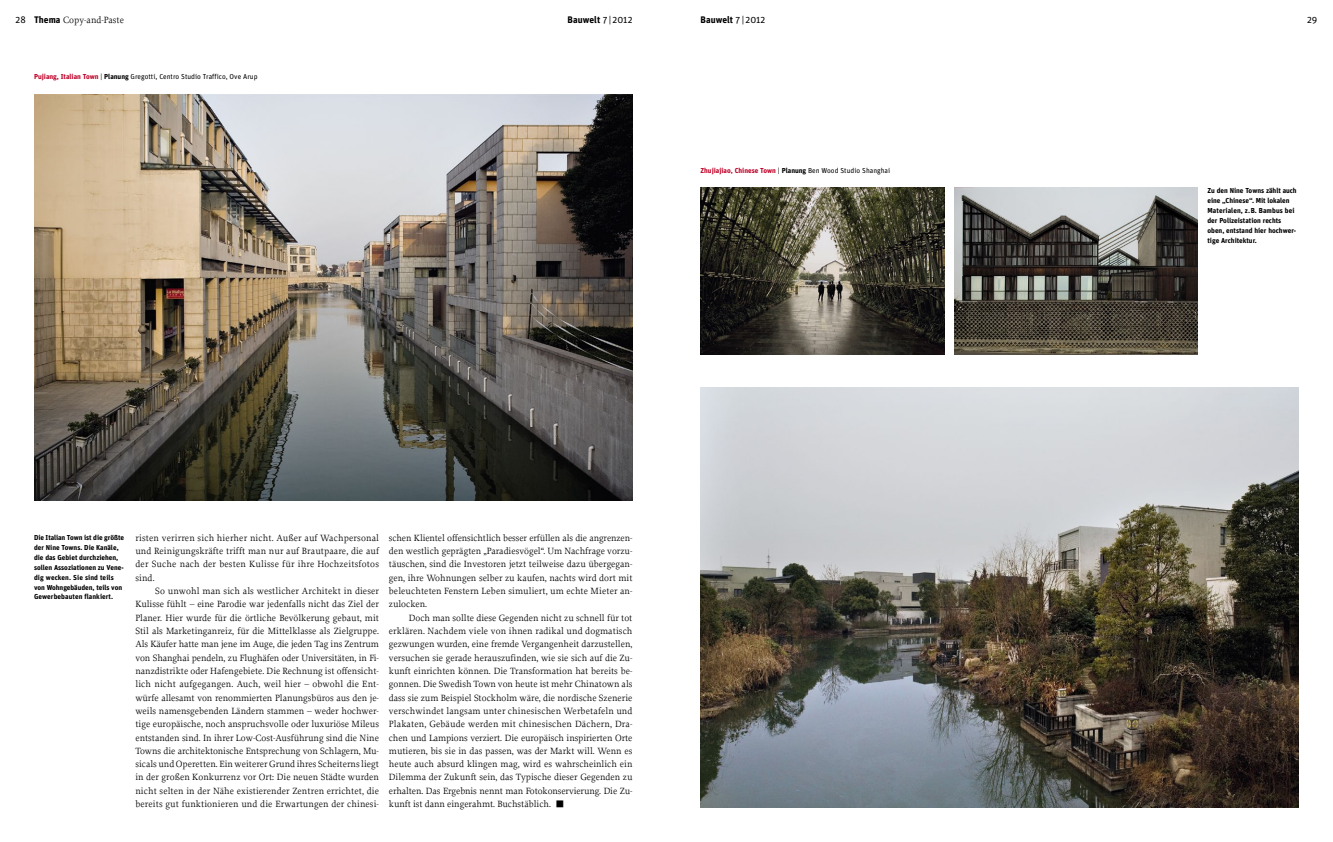
<style>
.page{position:relative;width:1333px;height:842px;background:#fff}
.page>*{position:absolute;margin:0;border:0;box-sizing:border-box;transform-origin:0 0}
.S_Fließtext_Einzug{font:9.5px/13.3px "Proforma";letter-spacing:.01em;color:#000;text-align:justify}
.S_Fließtext{font:9.5px/13.3px "Proforma";letter-spacing:.02em;color:#000;text-align:justify}
.t1{font:700 9.5px "Unit Pro";letter-spacing:.005em;color:#000}
.t2{font:9.5px "Unit Pro";color:#000}
.S_Fließtext_Einzug-2{font:9.4px "Proforma";letter-spacing:-.01em;color:#000}
.A_Bildunterschrift{font:700 7.2px/9.9px "Unit Pro";color:#000}
.S_Mitarbeiter_Namen{font:7.2px "Unit Pro";color:#000}
.S_Mitarbeiter_Namen-2{font:700 7.2px "Unit Pro";color:#be0027}
.s1{font-family:"Unit Pro"}
.s2{font-family:"Unit Pro";font-weight:700}
.s3{font-weight:400}
.s4{font-weight:700;color:#be0027}
.s5{font-weight:700}
.s6{font-weight:400;color:#000}
.s7{color:#000}
.s8{font-family:"Unit Pro";font-size:19px}
</style>
<div class="page">
<img style="left:700px;top:388px;width:598px;height:419px">
<img style="left:700px;top:188px;width:244px;height:166px">
<img style="left:954px;top:188px;width:243px;height:166px">
<img style="left:34px;top:95px;width:598px;height:406px">
<p class="S_Fließtext_Einzug" style="left:16px;top:13px;width:110px"><span class="s1">28</span> <span class="s2">Thema</span> Copy-and-Paste</p>
<p class="t1" style="left:567px;top:13px;width:66px">Bauwelt <span class="s3">7 | 2012</span></p>
<p class="t1" style="left:700px;top:13px;width:66px">Bauwelt <span class="s3">7 | 2012</span></p>
<p class="t2" style="left:1306px;top:13px;width:12px">29</p>
<p class="S_Mitarbeiter_Namen" style="left:34px;top:72px;width:225px"><span class="s4">Pujiang, Italian Town</span> | <span class="s5">Planung</span> Gregotti, Centro Studio Traffico, Ove Arup</p>
<p class="S_Mitarbeiter_Namen-2" style="left:700px;top:165px;width:191px">Zhujiajiao, Chinese Town <span class="s6">|</span> <span class="s7">Planung</span> <span class="s6">Ben Wood Studio Shanghai</span></p>
<p class="A_Bildunterschrift" style="left:34px;top:532px;width:91px">Die Italian Town ist die größte der Nine Towns. Die Kanäle, die das Gebiet durchziehen, sollen Assoziationen zu Vene&shy;dig wecken. Sie sind teils von Wohngebäuden, teils von<br>Gewerbebauten flankiert.</p>
<p class="S_Fließtext" style="left:135px;top:531px;width:245px">risten verirren sich hierher nicht. Außer auf Wachpersonal und Reinigungskräfte trifft man nur auf Brautpaare, die auf der Suche nach der besten Kulisse für ihre Hochzeitsfotos sind.</p>
<p class="S_Fließtext_Einzug" style="left:135px;top:584px;width:245px;text-indent:20px">So unwohl man sich als westlicher Architekt in dieser Kulisse fühlt – eine Parodie war jedenfalls nicht das Ziel der Planer. Hier wurde für die örtliche Bevölkerung gebaut, mit Stil als Marketinganreiz, für die Mittelklasse als Zielgruppe.<br>Als Käufer hatte man jene im Auge, die jeden Tag ins Zentrum von Shanghai pendeln, zu Flughäfen oder Universitäten, in Fi&shy;nanzdistrikte oder Hafengebiete. Die Rechnung ist offensicht&shy;lich nicht aufgegangen. Auch, weil hier – obwohl die Ent&shy;würfe allesamt von renommierten Planungsbüros aus den je&shy;weils namensgebenden Ländern stammen – weder hochwer&shy;tige europäische, noch anspruchsvolle oder luxuriöse Mileus entstanden sind. In ihrer Low-Cost-Ausführung sind die Nine Towns die architektonische Entsprechung von Schlagern, Mu&shy;sicals und Operetten. Ein weiterer Grund ihres Scheiterns liegt in der großen Konkurrenz vor Ort: Die neuen Städte wurden nicht selten in der Nähe existierender Zentren errichtet, die bereits gut funktionieren und die Erwartungen der chinesi-</p>
<p class="S_Fließtext_Einzug-2" style="left:389px;top:532px;width:245px">schen Klientel offensichtlich besser erfüllen als die angrenzen-</p>
<p class="S_Fließtext_Einzug" style="left:389px;top:544px;width:245px">den westlich geprägten „Paradiesvögel“. Um Nachfrage vorzu&shy;täuschen, sind die Investoren jetzt teilweise dazu übergegan&shy;gen, ihre Wohnungen selber zu kaufen, nachts wird dort mit beleuchteten Fenstern Leben simuliert, um echte Mieter an&shy;zulocken.</p>
<p class="S_Fließtext_Einzug" style="left:389px;top:611px;width:245px;text-indent:20px">Doch man sollte diese Gegenden nicht zu schnell für tot erklären. Nachdem viele von ihnen radikal und dogmatisch gezwungen wurden, eine fremde Vergangenheit darzustellen, versuchen sie gerade herauszufinden, wie sie sich auf die Zu&shy;kunft einrichten können. Die Transformation hat bereits be&shy;gonnen. Die Swedish Town von heute ist mehr Chinatown als dass sie zum Beispiel Stockholm wäre, die nordische Szenerie verschwindet langsam unter chinesischen Werbetafeln und Plakaten, Gebäude werden mit chinesischen Dächern, Dra&shy;chen und Lampions verziert. Die europäisch inspirierten Orte mutieren, bis sie in das passen, was der Markt will. Wenn es heute auch absurd klingen mag, wird es wahrscheinlich ein Dilemma der Zukunft sein, das Typische dieser Gegenden zu erhalten. Das Ergebnis nennt man Fotokonservierung. Die Zu&shy;kunft ist dann eingerahmt. Buchstäblich. <span class="s8">▪</span></p>
<p class="A_Bildunterschrift" style="left:1207px;top:186px;width:91px">Zu den Nine Towns zählt auch eine „Chinese“. Mit lokalen<br>Materialen, z.B. Bambus bei der Polizeistation rechts oben, entstand hier hochwer&shy;tige Architektur.</p>
</div>
